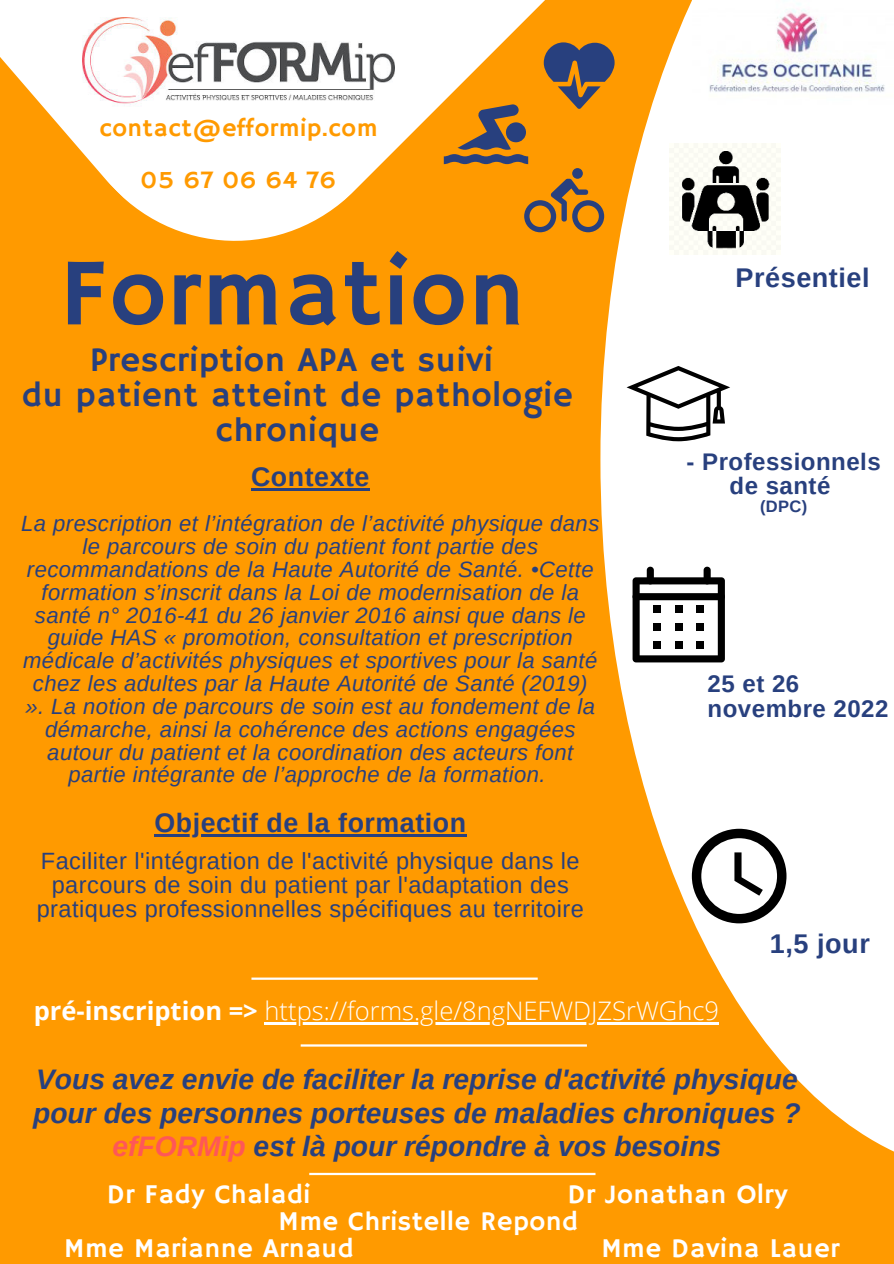
<style>
.page{position:relative;width:894px;height:1264px;background:#fff}
.page>*{position:absolute;margin:0;border:0;box-sizing:border-box;transform-origin:0 0}
.t1{font:96.15px "Hammersmith One";letter-spacing:.02em;color:#28407e}
.t2{font:34.5px/35px "Hammersmith One";letter-spacing:.02em;color:#28407e;text-align:center}
.t3{font:italic 700 28.2px/33.8px "Arimo";color:#28407e;text-align:center}
.t4{font:27px "Hammersmith One";letter-spacing:.02em;color:#fff}
.t5{font:700 27px "Arimo";letter-spacing:.02em;color:#28407e}
.t6{font:700 26.85px "Arimo";letter-spacing:.02em;color:#28407e}
.t7{font:300 25.5px "Open Sans";color:#fff}
.t8{font:24.9px/51.8px "Hammersmith One";letter-spacing:.02em;color:#ff9a00;text-align:center}
.t9{font:700 24px/24.8px "Arimo";letter-spacing:.02em;color:#28407e;text-align:center}
.t10{font:23.55px/23.9px "Arimo";letter-spacing:.02em;color:#28407e;text-align:center}
.t11{font:italic 22.05px/22.8px "Arimo";letter-spacing:.02em;color:#28407e;text-align:center}
.t12{font:700 16.5px "Arimo";color:#28407e}
.s1{font-weight:700}
.s2{color:#ff5757}
</style>
<div class="page">
<div style="left:0;top:0;width:893px;height:1263px;background:#ff9a00"></div>
<svg style="left:0;top:0;width:591px;height:241px;fill:#fff"></svg>
<svg style="left:600px;top:0;width:293px;height:1151px;fill:#fff"></svg>
<img style="left:82px;top:18px;width:312px;height:89px">
<svg style="left:691px;top:828px;width:95px;height:95px"></svg>
<svg style="left:443px;top:42px;width:171px;height:190px"></svg>
<svg style="left:632px;top:566px;width:92px;height:96px"></svg>
<svg style="left:626px;top:366px;width:104px;height:75px"></svg>
<img style="left:692px;top:0;width:201px;height:105px">
<hr style="left:300px;top:1044px;width:286px;height:2px;background:#fff">
<hr style="left:251px;top:977px;width:286px;height:2px;background:#fff">
<hr style="left:309px;top:1172px;width:286px;height:3px;background:#fff">
<img style="left:668px;top:143px;width:112px;height:112px">
<hr style="left:264px;top:1022px;width:454px;height:2px;background:#fff">
<hr style="left:251px;top:488px;width:119px;height:2px;background:#28407e">
<hr style="left:154px;top:834px;width:312px;height:2px;background:#28407e">
<p class="t8" style="left:99px;top:104px;width:279px">contact@efformip.com<br>05 67 06 64 76</p>
<h1 class="t1" style="left:60px;top:238px;width:466px">Formation</h1>
<h2 class="t2" style="left:22px;top:344px;width:552px">Prescription APA et suivi<br>du patient atteint de pathologie chronique</h2>
<p class="t6" style="left:251px;top:458px;width:120px">Contexte</p>
<p class="t11" style="left:21px;top:512px;width:579px">La prescription et l’intégration de l’activité physique dans le parcours de soin du patient font partie des recommandations de la Haute Autorité de Santé. •Cette formation s’inscrit dans la Loi de modernisation de la santé n° 2016-41 du 26 janvier 2016 ainsi que dans le guide HAS « promotion, consultation et prescription médicale d’activités physiques et sportives pour la santé chez les adultes par la Haute Autorité de Santé (2019) ». La notion de parcours de soin est au fondement de la démarche, ainsi la cohérence des actions engagées autour du patient et la coordination des acteurs font partie intégrante de l’approche de la formation.</p>
<p class="t6" style="left:154px;top:804px;width:313px">Objectif de la formation</p>
<p class="t10" style="left:37px;top:849px;width:548px">Faciliter l'intégration de l'activité physique dans le parcours de soin du patient par l'adaptation des pratiques professionnelles spécifiques au territoire</p>
<p class="t5" style="left:735px;top:259px;width:136px">Présentiel</p>
<p class="t9" style="left:686px;top:449px;width:196px">- Professionnels de santé</p>
<p class="t12" style="left:759px;top:495px;width:49px">(DPC)</p>
<p class="t9" style="left:707px;top:671px;width:182px;text-align:left">25 et 26 novembre 2022</p>
<p class="t5" style="left:769px;top:925px;width:101px">1,5 jour</p>
<p class="t7" style="left:34px;top:993px;width:686px"><span class="s1">pré-inscription =&gt;</span> https://forms.gle/8ngNEFWDJZSrWGhc9</p>
<p class="t3" style="left:33px;top:1062px;width:768px">Vous avez envie de faciliter la reprise d'activité physique pour des personnes porteuses de maladies chroniques ? <span class="s2">efFORMip</span> est là pour répondre à vos besoins</p>
<p class="t4" style="left:107px;top:1178px;width:205px">Dr Fady Chaladi</p>
<p class="t4" style="left:567px;top:1178px;width:221px">Dr Jonathan Olry</p>
<p class="t4" style="left:278px;top:1205px;width:301px">Mme Christelle Repond</p>
<p class="t4" style="left:64px;top:1232px;width:291px">Mme Marianne Arnaud</p>
<p class="t4" style="left:601px;top:1232px;width:239px">Mme Davina Lauer</p>
</div>
